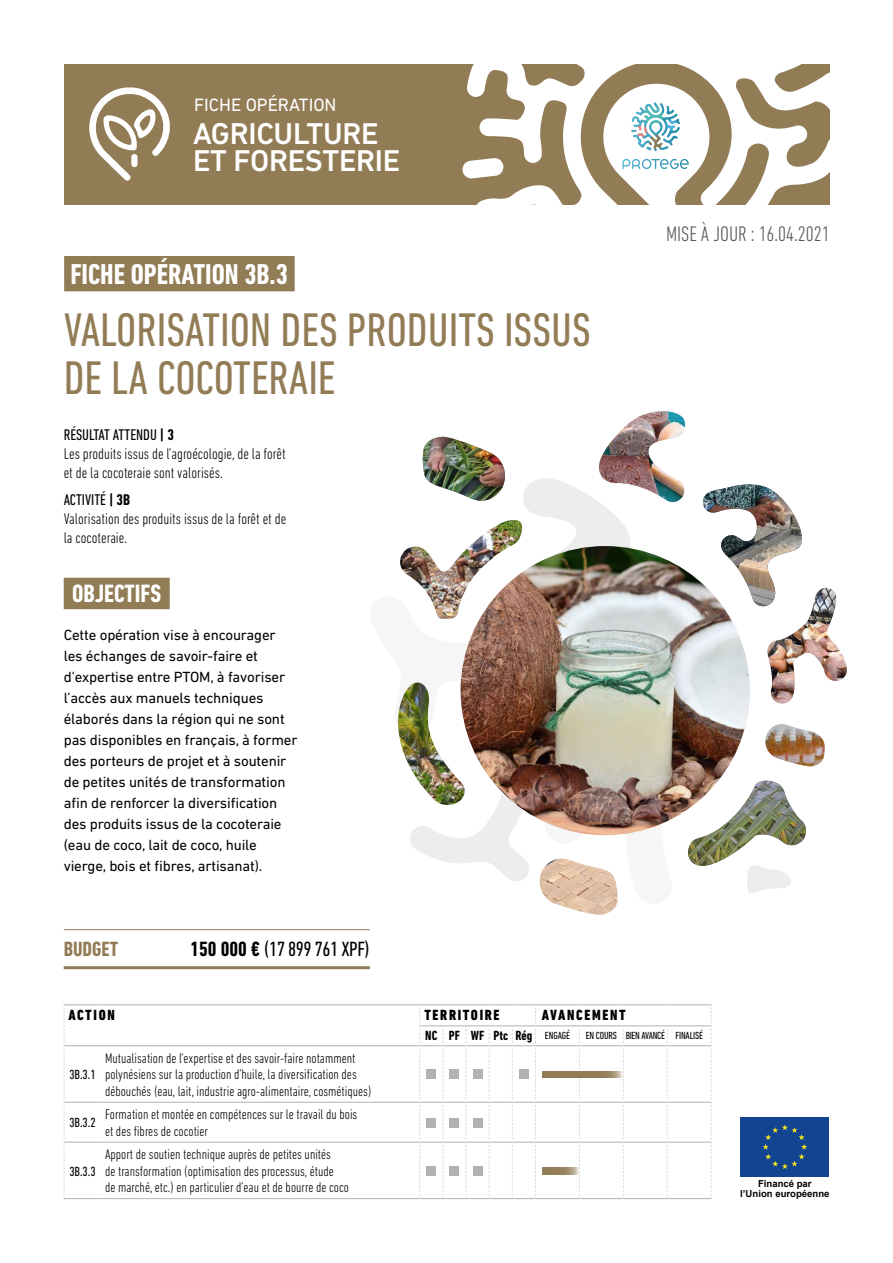
<style>
.page{position:relative;width:893px;height:1263px;background:#fff}
.page>*{position:absolute;margin:0;border:0;box-sizing:border-box;transform-origin:0 0}
.t1{font:condensed 48px/48px "DIN Next LT Pro";color:#917c55}
.t2{font:500 30.6px/27px "DIN Next LT Pro";letter-spacing:-.01em;color:#fff}
.t3{font:700 condensed 29.25px "DIN Next LT Pro";color:#fff}
.t4{font:700 condensed 25.5px "DIN Next LT Pro";color:#fff}
.t5{font:300 condensed 21.45px "DIN Next LT Pro";color:#575756}
.t6{font:condensed 21px "DIN Next LT Pro";letter-spacing:-.02em;color:#000}
.t7{font:700 condensed 21px "DIN Next LT Pro";color:#917c55}
.t8{font:18.15px "DIN Next LT Pro";color:#fff}
.t9{font:300 condensed 15.75px/18.9px "DIN Next LT Pro";color:#000}
.t10{font:15px/21px "DIN Next LT Pro";letter-spacing:-.01em;color:#000}
.t11{font:800 condensed 15px "DIN Next LT Pro";letter-spacing:.11em;color:#000}
.t12{font:300 condensed 14.25px/16.5px "DIN Next LT Pro";color:#000}
.t13{font:700 condensed 13.5px "DIN Next LT Pro";color:#000}
.t14{font:condensed 13.5px "DIN Next LT Pro";color:#000}
.t15{font:condensed 10.5px "DIN Next LT Pro";letter-spacing:-.02em;color:#000}
.t16{font:700 9.6px/9.6px "Arial";color:#000;text-align:center}
.s1{font-weight:400}
.s2{font-weight:700}
.s3{font-weight:400;font-size:10.5px}
</style>
<div class="page">
<div style="left:64px;top:256px;width:231px;height:35px;background:#917c55"></div>
<div style="left:741px;top:1117px;width:88px;height:59px;background:#124492"></div>
<svg style="left:763px;top:1124px;width:44px;height:45px"></svg>
<hr style="left:64px;top:929px;width:306px;height:1px;background:#917c55">
<hr style="left:64px;top:966px;width:306px;height:3px;background:#917c55">
<div style="left:64px;top:578px;width:106px;height:31px;background:#917c55"></div>
<svg style="left:410px;top:760px;width:260px;height:121px"></svg>
<img style="left:399px;top:734px;width:66px;height:73px">
<svg style="left:719px;top:779px;width:72px;height:114px"></svg>
<img style="left:686px;top:781px;width:120px;height:85px">
<img style="left:461px;top:546px;width:289px;height:289px;border-radius:144px">
<img style="left:702px;top:587px;width:145px;height:117px">
<img style="left:702px;top:484px;width:101px;height:129px">
<img style="left:398px;top:411px;width:289px;height:323px">
<img style="left:422px;top:437px;width:84px;height:65px">
<img style="left:539px;top:858px;width:79px;height:57px">
<img style="left:765px;top:724px;width:60px;height:42px">
<div style="left:64px;top:64px;width:765px;height:140px;background:#917c55"></div>
<svg style="left:462px;top:64px;width:367px;height:140px"></svg>
<svg style="left:632px;top:103px;width:25px;height:33px"></svg>
<svg style="left:622px;top:159px;width:67px;height:10px"></svg>
<svg style="left:89px;top:87px;width:81px;height:94px"></svg>
<hr style="left:64px;top:1004px;width:37px;height:1px;background:#b3b2b2">
<hr style="left:101px;top:1004px;width:319px;height:1px;background:#b3b2b2">
<hr style="left:535px;top:1004px;width:44px;height:1px;background:#b3b2b2">
<hr style="left:579px;top:1004px;width:44px;height:1px;background:#b3b2b2">
<hr style="left:623px;top:1004px;width:44px;height:1px;background:#b3b2b2">
<hr style="left:667px;top:1004px;width:45px;height:1px;background:#b3b2b2">
<hr style="left:536px;top:1025px;width:43px;height:1px;background:#b3b2b2">
<hr style="left:579px;top:1025px;width:44px;height:1px;background:#b3b2b2">
<hr style="left:623px;top:1025px;width:44px;height:1px;background:#b3b2b2">
<hr style="left:667px;top:1025px;width:44px;height:1px;background:#b3b2b2">
<hr style="left:65px;top:1045px;width:36px;height:1px;background:#b3b2b2">
<hr style="left:101px;top:1045px;width:318px;height:1px;background:#b3b2b2">
<hr style="left:536px;top:1045px;width:43px;height:1px;background:#b3b2b2">
<hr style="left:580px;top:1045px;width:43px;height:1px;background:#b3b2b2">
<hr style="left:624px;top:1045px;width:43px;height:1px;background:#b3b2b2">
<hr style="left:668px;top:1045px;width:43px;height:1px;background:#b3b2b2">
<hr style="left:65px;top:1102px;width:36px;height:1px;background:#b3b2b2">
<hr style="left:101px;top:1102px;width:318px;height:1px;background:#b3b2b2">
<hr style="left:536px;top:1102px;width:43px;height:1px;background:#b3b2b2">
<hr style="left:580px;top:1102px;width:43px;height:1px;background:#b3b2b2">
<hr style="left:624px;top:1102px;width:43px;height:1px;background:#b3b2b2">
<hr style="left:668px;top:1102px;width:43px;height:1px;background:#b3b2b2">
<hr style="left:65px;top:1142px;width:36px;height:1px;background:#b3b2b2">
<hr style="left:101px;top:1142px;width:318px;height:1px;background:#b3b2b2">
<hr style="left:536px;top:1142px;width:43px;height:1px;background:#b3b2b2">
<hr style="left:580px;top:1142px;width:43px;height:1px;background:#b3b2b2">
<hr style="left:624px;top:1142px;width:43px;height:1px;background:#b3b2b2">
<hr style="left:668px;top:1142px;width:43px;height:1px;background:#b3b2b2">
<hr style="left:64px;top:1198px;width:37px;height:1px;background:#b3b2b2">
<hr style="left:101px;top:1198px;width:319px;height:1px;background:#b3b2b2">
<hr style="left:535px;top:1198px;width:44px;height:1px;background:#b3b2b2">
<hr style="left:579px;top:1198px;width:44px;height:1px;background:#b3b2b2">
<hr style="left:623px;top:1198px;width:44px;height:1px;background:#b3b2b2">
<hr style="left:667px;top:1198px;width:45px;height:1px;background:#b3b2b2">
<svg style="left:419px;top:1004px;width:117px;height:195px"></svg>
<svg style="left:623px;top:1026px;width:1px;height:172px"></svg>
<svg style="left:667px;top:1026px;width:1px;height:172px"></svg>
<svg style="left:711px;top:1005px;width:1px;height:193px"></svg>
<svg style="left:579px;top:1026px;width:1px;height:172px"></svg>
<svg style="left:64px;top:1005px;width:1px;height:193px"></svg>
<div style="left:427px;top:1070px;width:9px;height:9px;background:#b3b2b2"></div>
<div style="left:450px;top:1070px;width:9px;height:9px;background:#b3b2b2"></div>
<div style="left:473px;top:1070px;width:9px;height:9px;background:#b3b2b2"></div>
<div style="left:519px;top:1070px;width:9px;height:9px;background:#b3b2b2"></div>
<div style="left:427px;top:1118px;width:9px;height:9px;background:#b3b2b2"></div>
<div style="left:450px;top:1118px;width:9px;height:9px;background:#b3b2b2"></div>
<div style="left:473px;top:1118px;width:9px;height:9px;background:#b3b2b2"></div>
<div style="left:427px;top:1166px;width:9px;height:9px;background:#b3b2b2"></div>
<div style="left:450px;top:1166px;width:9px;height:9px;background:#b3b2b2"></div>
<div style="left:473px;top:1166px;width:9px;height:9px;background:#b3b2b2"></div>
<svg style="left:542px;top:1071px;width:80px;height:7px"></svg>
<svg style="left:542px;top:1168px;width:37px;height:6px"></svg>
<p class="t8" style="left:194px;top:94px;width:144px">FICHE OPÉRATION</p>
<h2 class="t2" style="left:193px;top:120px;width:209px">AGRICULTURE<br>ET FORESTERIE</h2>
<h3 class="t3" style="left:70px;top:257px;width:219px">FICHE OPÉRATION 3B.3</h3>
<h1 class="t1" style="left:64px;top:305px;width:529px">VALORISATION DES PRODUITS ISSUS<br>DE LA COCOTERAIE</h1>
<p class="t9" style="left:64px;top:425px;width:223px"><span class="s1">RÉSULTAT ATTENDU</span> <span class="s2">| 3<br></span>Les produits issus de l’agroécologie, de la forêt et de la cocoteraie sont valorisés.</p>
<p class="t9" style="left:64px;top:490px;width:224px"><span class="s1">ACTIVITÉ</span> <span class="s2">| 3B<br></span>Valorisation des produits issus de la forêt et de la cocoteraie.</p>
<h3 class="t4" style="left:72px;top:579px;width:90px">OBJECTIFS</h3>
<p class="t10" style="left:64px;top:624px;width:235px">Cette opération vise à encourager les échanges de savoir-faire et d’expertise entre PTOM, à favoriser l’accès aux manuels techniques élaborés dans la région qui ne sont pas disponibles en français, à former des porteurs de projet et à soutenir de petites unités de transformation afin de renforcer la diversification des produits issus de la cocoteraie (eau de coco, lait de coco, huile vierge, bois et fibres, artisanat).</p>
<h3 class="t7" style="left:64px;top:936px;width:56px">BUDGET</h3>
<h3 class="t6" style="left:190px;top:937px;width:181px"><span class="s2">150 000 €</span> (17 899 761 XPF)</h3>
<h3 class="t5" style="left:666px;top:222px;width:165px">MISE À JOUR : 16.04.2021</h3>
<p class="t11" style="left:68px;top:1007px;width:48px">ACTION</p>
<p class="t11" style="left:424px;top:1007px;width:77px">TERRITOIRE</p>
<p class="t11" style="left:542px;top:1007px;width:85px">AVANCEMENT</p>
<p class="t13" style="left:425px;top:1028px;width:146px">NC PF WF Ptc Rég <span class="s3">ENGAGÉ</span></p>
<p class="t15" style="left:586px;top:1030px;width:119px">EN COURS BIEN AVANCÉ FINALISÉ</p>
<p class="t14" style="left:69px;top:1067px;width:28px">3B.3.1</p>
<p class="t12" style="left:105px;top:1050px;width:268px">Mutualisation de l’expertise et des savoir-faire notamment polynésiens sur la production d’huile, la diversification des débouchés (eau, lait, industrie agro-alimentaire, cosmétiques)</p>
<p class="t14" style="left:69px;top:1115px;width:28px">3B.3.2</p>
<p class="t12" style="left:105px;top:1106px;width:254px">Formation et montée en compétences sur le travail du bois et des fibres de cocotier</p>
<p class="t14" style="left:69px;top:1163px;width:28px">3B.3.3</p>
<p class="t12" style="left:105px;top:1146px;width:245px">Apport de soutien technique auprès de petites unités<br>de transformation (optimisation des processus, étude<br>de marché, etc.) en particulier d’eau et de bourre de coco</p>
<p class="t16" style="left:740px;top:1179px;width:91px">Financé par<br>l’Union européenne</p>
</div>
